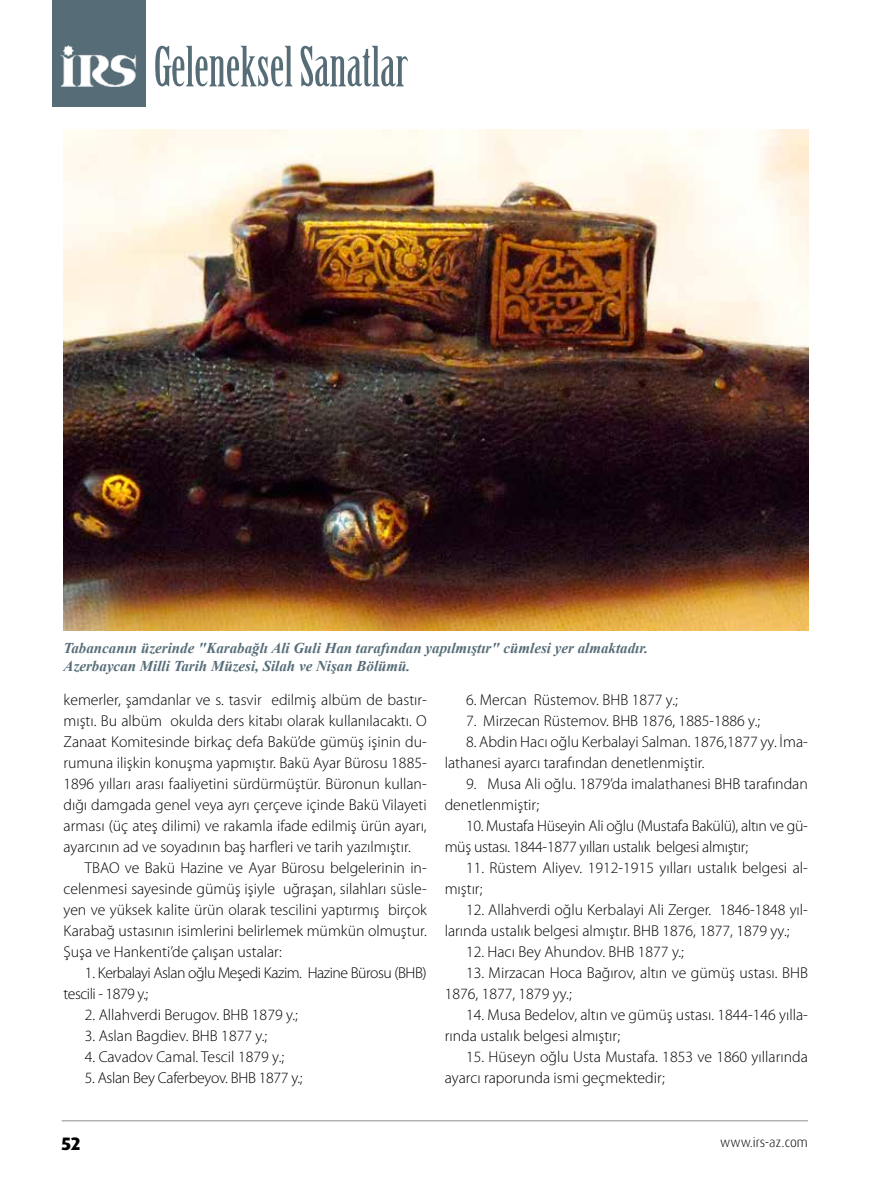
<style>
.page{position:relative;width:893px;height:1191px;background:#fff}
.page>*{position:absolute;margin:0;border:0;box-sizing:border-box;transform-origin:0 0}
.t1{font:54.15px "Birch Std";color:#566d78}
.t2{font:800 18px "Dax Pro";color:#000}
.t3{font:300 15.75px/21px "Myriad Pro";color:#000}
.t4{font:300 15.75px/21px "Myriad Pro";letter-spacing:-.02em;color:#000}
.t5{font:300 15.75px/21px "Myriad Pro";letter-spacing:-.03em;color:#000}
.t6{font:italic 700 15px/18px "Times New Roman";color:#566d78}
.t7{font:300 13.5px "Dax Pro";color:#000}
</style>
<div class="page">
<hr style="left:62px;top:1120px;width:746px;height:1px;background:#909090">
<img style="left:64px;top:129px;width:744px;height:501px">
<div style="left:52px;top:0;width:94px;height:106px;background:#566d78"></div>
<img style="left:60px;top:45px;width:77px;height:41px">
<h1 class="t1" style="left:154px;top:36px;width:255px">Geleneksel Sanatlar</h1>
<p class="t6" style="left:64px;top:638px;width:586px">Tabancanın üzerinde "Karabağlı Ali Guli Han tarafından yapılmıştır" cümlesi yer almaktadır.<br>Azerbaycan Milli Tarih Müzesi, Silah ve Nişan Bölümü.</p>
<p class="t3" style="left:64px;top:690px;width:365px;text-align:justify">kemerler, şamdanlar ve s. tasvir edilmiş albüm de bastır&shy;mıştı. Bu albüm okulda ders kitabı olarak kullanılacaktı. O Zanaat Komitesinde birkaç defa Bakü’de gümüş işinin du&shy;rumuna ilişkin konuşma yapmıştır. Bakü Ayar Bürosu 1885- 1896 yılları arası faaliyetini sürdürmüştür. Büronun kullan&shy;dığı damgada genel veya ayrı çerçeve içinde Bakü Vilayeti arması (üç ateş dilimi) ve rakamla ifade edilmiş ürün ayarı, ayarcının ad ve soyadının baş harfleri ve tarih yazılmıştır.</p>
<p class="t3" style="left:64px;top:858px;width:365px;text-align:justify;text-indent:21px">TBAO ve Bakü Hazine ve Ayar Bürosu belgelerinin in&shy;celenmesi sayesinde gümüş işiyle uğraşan, silahları süsle&shy;yen ve yüksek kalite ürün olarak tescilini yaptırmış birçok Karabağ ustasının isimlerini belirlemek mümkün olmuştur.<br>Şuşa ve Hankenti’de çalışan ustalar:</p>
<p class="t5" style="left:64px;top:963px;width:365px;text-indent:21px">1. Kerbalayi Aslan oğlu Meşedi Kazim. Hazine Bürosu (BH B) tescili - 1879 y.;</p>
<p class="t3" style="left:85px;top:1004px;width:215px">2. Allahverdi Berugov. BH B 1879 y.;</p>
<p class="t3" style="left:85px;top:1025px;width:184px">3. Aslan Bagdiev. BH B 1877 y.;</p>
<p class="t3" style="left:85px;top:1046px;width:201px">4. Cavadov Camal. Tescil 1879 y.;</p>
<p class="t4" style="left:85px;top:1067px;width:219px">5. Aslan Bey Caferbeyov. BH B 1877 y.;</p>
<p class="t3" style="left:466px;top:689px;width:213px">6. Mercan Rüstemov. BH B 1877 y.;</p>
<p class="t3" style="left:466px;top:710px;width:296px">7. Mirzecan Rüstemov. BH B 1876, 1885-1886 y.;</p>
<p class="t3" style="left:445px;top:731px;width:365px;text-indent:21px">8. Abdin Hacı oğlu Kerbalayi Salman. 1876,1877 yy. İma&shy;lathanesi ayarcı tarafından denetlenmiştir.</p>
<p class="t3" style="left:445px;top:773px;width:365px;text-indent:21px">9. Musa Ali oğlu. 1879’da imalathanesi BH B tarafından denetlenmiştir;</p>
<p class="t4" style="left:445px;top:815px;width:365px;text-indent:21px">10. Mustafa H üseyin Ali oğlu (Mustafa Bakülü), altın ve gü&shy;müş ustası. 1844-1877 yılları ustalık belgesi almıştır;</p>
<p class="t3" style="left:445px;top:857px;width:365px;text-indent:21px">11. Rüstem Aliyev. 1912-1915 yılları ustalık belgesi al&shy;mıştır;</p>
<p class="t3" style="left:445px;top:899px;width:365px;text-indent:21px">12. Allahverdi oğlu Kerbalayi Ali Zerger. 1846-1848 yıl&shy;larında ustalık belgesi almıştır. BH B 1876, 1877, 1879 yy.;</p>
<p class="t3" style="left:466px;top:941px;width:219px">12. Hacı Bey Ahundov. BH B 1877 y.;</p>
<p class="t3" style="left:445px;top:962px;width:365px;text-indent:21px">13. Mirzacan Hoca Bağırov, altın ve gümüş ustası. BH B<br>1876, 1877, 1879 yy.;</p>
<p class="t3" style="left:445px;top:1004px;width:365px;text-indent:21px">14. Musa Bedelov, altın ve gümüş ustası. 1844-146 yılla&shy;rında ustalık belgesi almıştır;</p>
<p class="t3" style="left:445px;top:1046px;width:365px;text-indent:21px">15. H üseyn oğlu Usta Mustafa. 1853 ve 1860 yıllarında ayarcı raporunda ismi geçmektedir;</p>
<p class="t2" style="left:62px;top:1131px;width:20px">52</p>
<p class="t7" style="left:720px;top:1133px;width:89px">www.irs-az.com</p>
</div>
